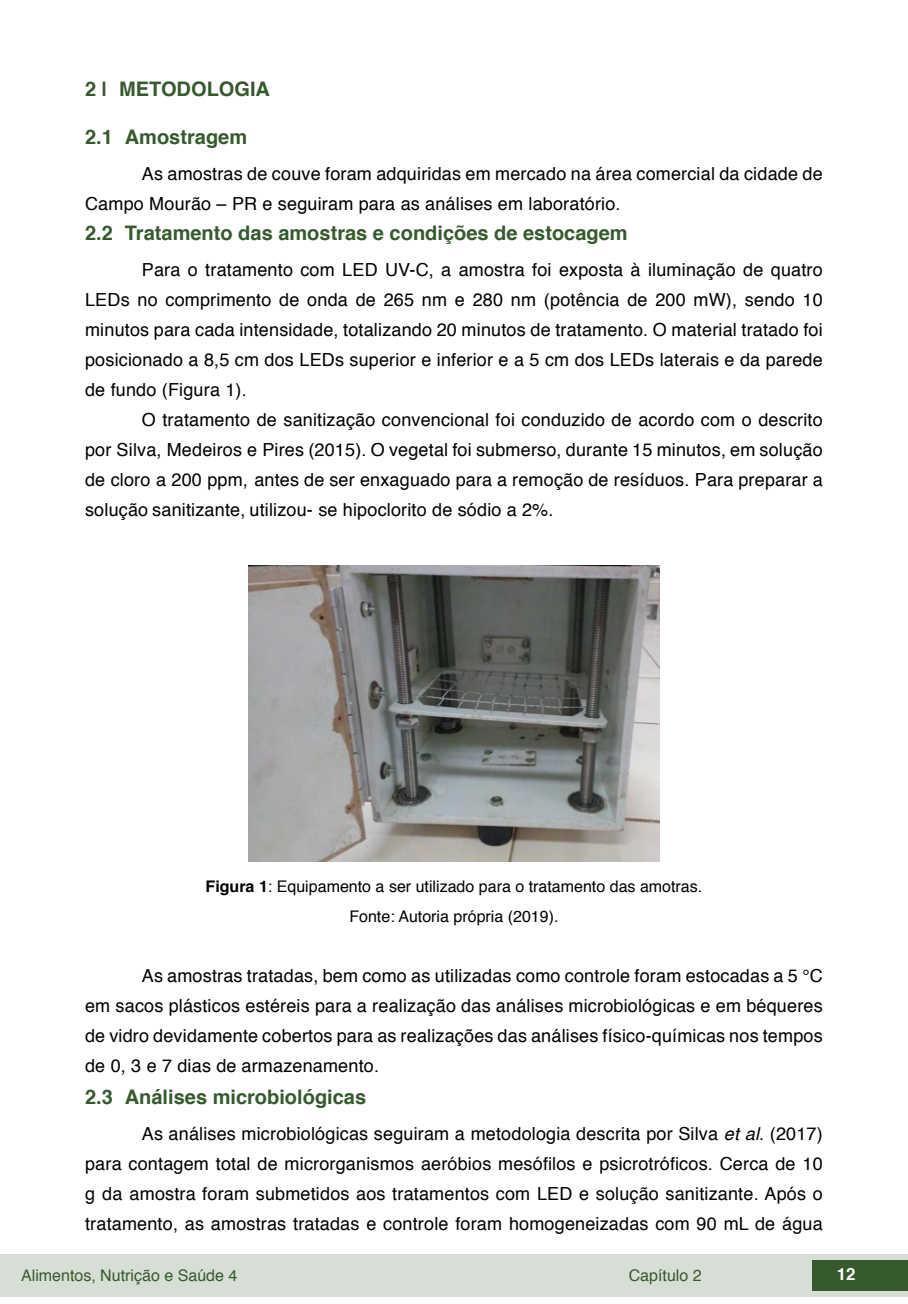
<style>
.page{position:relative;width:908px;height:1304px;background:#fff}
.page>*{position:absolute;margin:0;border:0;box-sizing:border-box;transform-origin:0 0}
.t1{font:700 20px "Helvetica";color:#36592e}
.t2{font:18px/30px "Helvetica";letter-spacing:.01em;color:#000;text-align:justify}
.t3{font:700 16.8px "Helvetica";color:#fff}
.t4{font:16px/30.6px "Helvetica";color:#000;text-align:center}
.t5{font:16px "Helvetica";color:#36592e}
.s1{font-weight:700}
.s2{font-style:italic}
</style>
<div class="page">
<div style="left:0;top:1254px;width:906px;height:43px;background:#d7ded5"></div>
<div style="left:812px;top:1261px;width:95px;height:30px;background:#36592e"></div>
<img style="left:248px;top:566px;width:411px;height:295px">
<p class="t1" style="left:85px;top:73px;width:186px">2 | METODOLOGIA</p>
<p class="t1" style="left:85px;top:121px;width:163px">2.1 Amostragem</p>
<p class="t2" style="left:85px;top:159px;width:738px;text-indent:57px">As amostras de couve foram adquiridas em mercado na área comercial da cidade de<br>Campo Mourão – PR e seguiram para as análises em laboratório.</p>
<p class="t1" style="left:85px;top:217px;width:544px">2.2 Tratamento das amostras e condições de estocagem</p>
<p class="t2" style="left:85px;top:255px;width:738px;text-indent:57px">Para o tratamento com LED UV-C, a amostra foi exposta à iluminação de quatro LEDs no comprimento de onda de 265 nm e 280 nm (potência de 200 mW), sendo 10 minutos para cada intensidade, totalizando 20 minutos de tratamento. O material tratado foi posicionado a 8,5 cm dos LEDs superior e inferior e a 5 cm dos LEDs laterais e da parede de fundo (Figura 1).</p>
<p class="t2" style="left:85px;top:405px;width:738px;text-indent:57px">O tratamento de sanitização convencional foi conduzido de acordo com o descrito por Silva, Medeiros e Pires (2015). O vegetal foi submerso, durante 15 minutos, em solução de cloro a 200 ppm, antes de ser enxaguado para a remoção de resíduos. Para preparar a solução sanitizante, utilizou- se hipoclorito de sódio a 2%.</p>
<p class="t4" style="left:205px;top:871px;width:498px"><span class="s1">Figura 1</span>: Equipamento a ser utilizado para o tratamento das amotras.<br>Fonte: Autoria própria (2019).</p>
<p class="t2" style="left:85px;top:962px;width:738px;text-indent:57px">As amostras tratadas, bem como as utilizadas como controle foram estocadas a 5 °C em sacos plásticos estéreis para a realização das análises microbiológicas e em béqueres de vidro devidamente cobertos para as realizações das análises físico-químicas nos tempos de 0, 3 e 7 dias de armazenamento.</p>
<p class="t1" style="left:85px;top:1081px;width:282px">2.3 Análises microbiológicas</p>
<p class="t2" style="left:85px;top:1119px;width:738px;text-indent:57px">As análises microbiológicas seguiram a metodologia descrita por Silva <span class="s2">et al</span>. (2017) para contagem total de microrganismos aeróbios mesófilos e psicrotróficos. Cerca de 10 g da amostra foram submetidos aos tratamentos com LED e solução sanitizante. Após o tratamento, as amostras tratadas e controle foram homogeneizadas com 90 mL de água</p>
<p class="t5" style="left:21px;top:1263px;width:218px">Alimentos, Nutrição e Saúde 4</p>
<p class="t5" style="left:628px;top:1263px;width:74px">Capítulo 2</p>
<p class="t3" style="left:836px;top:1261px;width:20px">12</p>
</div>
